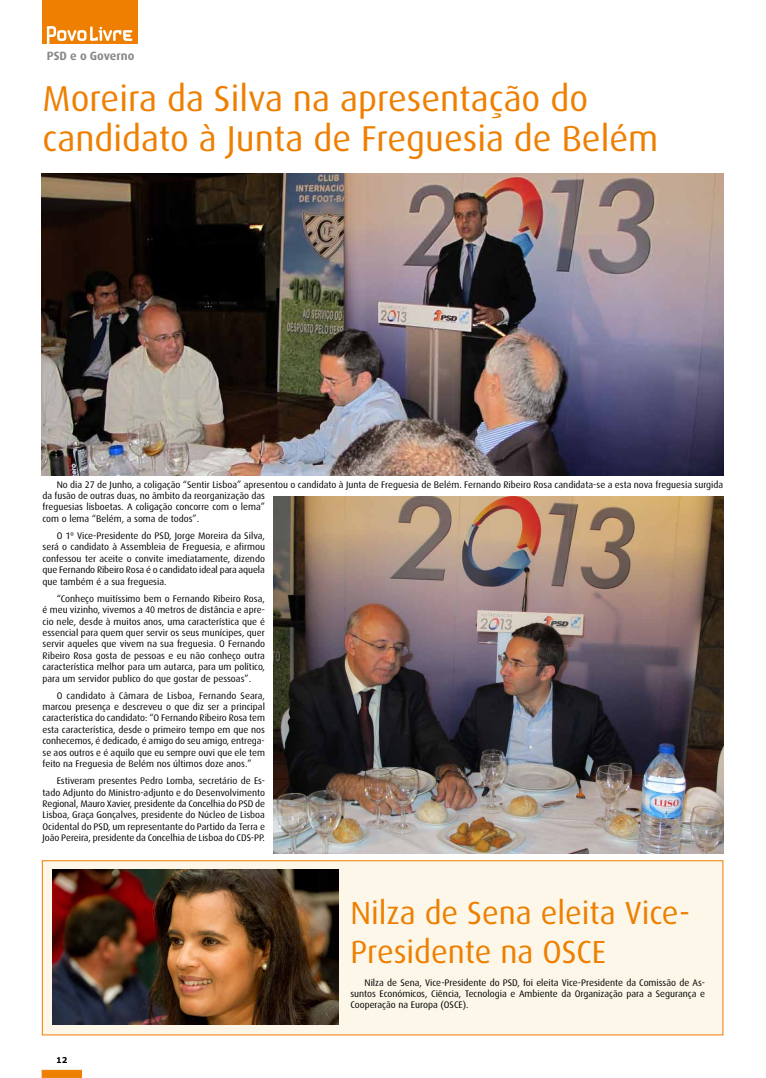
<style>
.page{position:relative;width:766px;height:1078px;background:#fff}
.page>*{position:absolute;margin:0;border:0;box-sizing:border-box;transform-origin:0 0}
.t1{font:36px/40px "Dax";color:#ee7f00}
.t2{font:32px/38.4px "Dax";color:#ee7f00}
.t3{font:700 12px "Dax";color:#87888a}
.t4{font:9.5px/11.4px "Dax";color:#000;text-align:justify}
.t5{font:700 8px "Verdana";color:#000}
</style>
<div class="page">
<div style="left:42px;top:1069px;width:40px;height:8px;background:#ee7f00;border:1px solid #ee7f00"></div>
<div style="left:43px;top:0;width:95px;height:44px;background:#ee7f00"></div>
<svg style="left:47px;top:26px;width:85px;height:18px"></svg>
<img style="left:273px;top:496px;width:450px;height:357px">
<img style="left:42px;top:173px;width:681px;height:302px">
<div style="left:42px;top:860px;width:681px;height:175px;background:#fcf7e9"></div>
<img style="left:53px;top:869px;width:286px;height:155px">
<p class="t3" style="left:47px;top:49px;width:89px">PSD e o Governo</p>
<h1 class="t1" style="left:43px;top:79px;width:617px">Moreira da Silva na apresentação do candidato à Junta de Freguesia de Belém</h1>
<p class="t4" style="left:43px;top:478px;width:682px;text-align:left;text-indent:14px">No dia 27 de Junho, a coligação “Sentir Lisboa” apresentou o candidato à Junta de Freguesia de Belém. Fernando Ribeiro Rosa candidata-se a esta nova freguesia surgida da fusão de outras duas, no âmbito da reorganização das<br>freguesias lisboetas. A coligação concorre com o lema”<br>com o lema “Belém, a soma de todos”.</p>
<p class="t4" style="left:43px;top:530px;width:224px;text-indent:14px">O 1º Vice-Presidente do PSD, Jorge Moreira da Silva, será o candidato à Assembleia de Freguesia, e afirmou confessou ter aceite o convite imediatamente, dizendo que Fernando Ribeiro Rosa é o candidato ideal para aquela que também é a sua freguesia.</p>
<p class="t4" style="left:43px;top:592px;width:224px;text-indent:14px">“Conheço muitíssimo bem o Fernando Ribeiro Rosa, é meu vizinho, vivemos a 40 metros de distância e apre&shy;cio nele, desde à muitos anos, uma característica que é essencial para quem quer servir os seus munícipes, quer servir aqueles que vivem na sua freguesia. O Fernando Ribeiro Rosa gosta de pessoas e eu não conheço outra característica melhor para um autarca, para um político, para um servidor publico do que gostar de pessoas”.</p>
<p class="t4" style="left:43px;top:689px;width:224px;text-indent:14px">O candidato à Câmara de Lisboa, Fernando Seara, marcou presença e descreveu o que diz ser a principal característica do candidato: “O Fernando Ribeiro Rosa tem esta característica, desde o primeiro tempo em que nos conhecemos, é dedicado, é amigo do seu amigo, entrega&shy;se aos outros e é aquilo que eu sempre ouvi que ele tem feito na Freguesia de Belém nos últimos doze anos.”</p>
<p class="t4" style="left:43px;top:775px;width:224px;text-indent:14px">Estiveram presentes Pedro Lomba, secretário de Es&shy;tado Adjunto do Ministro-adjunto e do Desenvolvimento Regional, Mauro Xavier, presidente da Concelhia do PSD de Lisboa, Graça Gonçalves, presidente do Núcleo de Lisboa Ocidental do PSD, um representante do Partido da Terra e João Pereira, presidente da Concelhia de Lisboa do CDS-PP.</p>
<p class="t5" style="left:56px;top:1054px;width:13px">12</p>
<h2 class="t2" style="left:350px;top:894px;width:341px">Nilza de Sena eleita Vice-<br>Presidente na OSCE</h2>
<p class="t4" style="left:350px;top:976px;width:356px;text-indent:14px">Nilza de Sena, Vice-Presidente do PSD, foi eleita Vice-Presidente da Comissão de As&shy;suntos Económicos, Ciência, Tecnologia e Ambiente da Organização para a Segurança e Cooperação na Europa (OSCE).</p>
</div>
